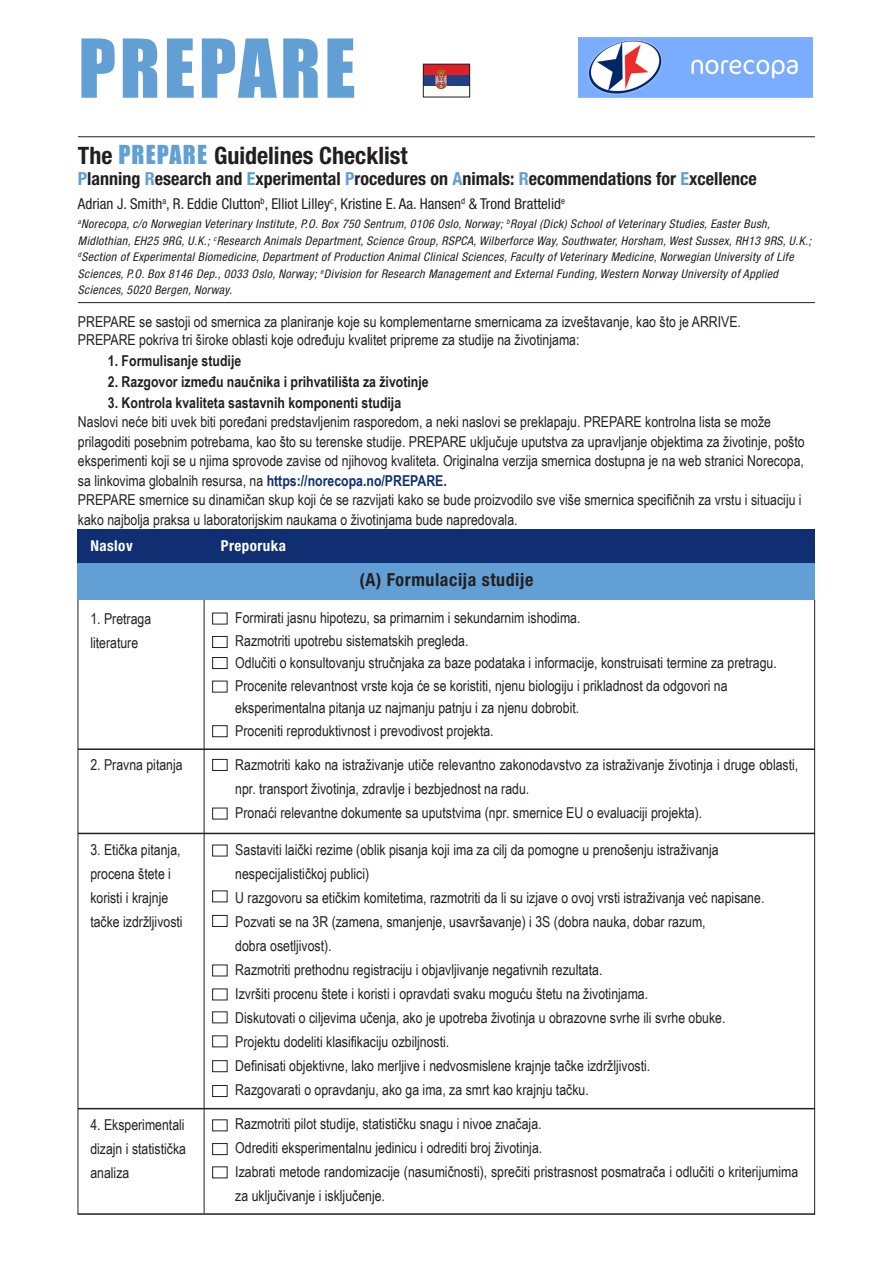
<style>
.page{position:relative;width:893px;height:1263px;background:#fff}
.page>*{position:absolute;margin:0;border:0;box-sizing:border-box;transform-origin:0 0}
.t1{font:75px "Impact";letter-spacing:.05em;color:#629fd5}
.t2{font:700 condensed 24px "Helvetica Neue LT Std";color:#231f20}
.t3{font:700 condensed 18px "Helvetica Neue LT Std";color:#231f20}
.t4{font:700 condensed 18px "Helvetica Neue LT Std";letter-spacing:.03em;color:#231f20}
.t5{font:15px/24px "Arial Narrow";color:#231f20}
.t6{font:700 15px "Arial Narrow";color:#231f20}
.t7{font:condensed 15px "Helvetica Neue LT Std";color:#231f20}
.t8{font:700 condensed 15px "Helvetica Neue LT Std";letter-spacing:.03em;color:#fff}
.t9{font:italic condensed 12px/16.5px "Helvetica Neue LT Std";letter-spacing:.03em;color:#231f20}
.s1{font-family:"Impact";font-weight:400;font-stretch:normal;color:#629fd5}
.s2{color:#629fd5}
.s3{font-weight:700;color:#0f2f72}
</style>
<div class="page">
<img style="left:579px;top:37px;width:233px;height:61px">
<hr style="left:78px;top:302px;width:737px;height:1px;background:#231f20">
<hr style="left:78px;top:136px;width:737px;height:1px;background:#231f20">
<div style="left:78px;top:529px;width:737px;height:36px;background:#0f2f72"></div>
<div style="left:78px;top:563px;width:737px;height:37px;background:#629fd5"></div>
<hr style="left:78px;top:600px;width:1px;height:615px;background:#231f20">
<hr style="left:814px;top:600px;width:1px;height:615px;background:#231f20">
<hr style="left:78px;top:748px;width:737px;height:2px;background:#231f20">
<hr style="left:78px;top:833px;width:737px;height:1px;background:#231f20">
<hr style="left:78px;top:1108px;width:737px;height:1px;background:#231f20">
<hr style="left:78px;top:1213px;width:737px;height:2px;background:#231f20">
<div style="left:212px;top:759px;width:16px;height:12px;border:1px solid #231f20"></div>
<hr style="left:204px;top:600px;width:1px;height:613px;background:#231f20">
<div style="left:212px;top:915px;width:16px;height:12px;border:1px solid #231f20"></div>
<div style="left:212px;top:1085px;width:16px;height:12px;border:1px solid #231f20"></div>
<div style="left:212px;top:1060px;width:16px;height:12px;border:1px solid #231f20"></div>
<div style="left:212px;top:636px;width:16px;height:12px;border:1px solid #231f20"></div>
<div style="left:212px;top:657px;width:16px;height:12px;border:1px solid #231f20"></div>
<div style="left:212px;top:725px;width:16px;height:12px;border:1px solid #231f20"></div>
<div style="left:212px;top:1143px;width:16px;height:12px;border:1px solid #231f20"></div>
<div style="left:423px;top:64px;width:47px;height:33px;background:#de2027"></div>
<div style="left:423px;top:75px;width:47px;height:22px;background:#233f86"></div>
<div style="left:423px;top:86px;width:47px;height:11px;background:#fcfcf8"></div>
<svg style="left:435px;top:69px;width:12px;height:20px"></svg>
<div style="left:423px;top:64px;width:47px;height:33px;border:1px solid #231f20"></div>
<p class="t1" style="left:78px;top:10px;width:279px">PREPARE</p>
<p class="t2" style="left:78px;top:141px;width:331px">The <span class="s1">PREPARE</span> Guidelines Checklist</p>
<p class="t3" style="left:78px;top:168px;width:680px"><span class="s2">P</span>lanning <span class="s2">R</span>esearch and <span class="s2">E</span>xperimental <span class="s2">P</span>rocedures on <span class="s2">A</span>nimals: <span class="s2">R</span>ecommendations for <span class="s2">E</span>xcellence</p>
<p class="t7" style="left:78px;top:195px;width:488px">Adrian J. Smith<sup>a</sup>, R. Eddie Clutton<sup>b</sup>, Elliot Lilley<sup>c</sup>, Kristine E. Aa. Hansen<sup>d</sup> &amp; Trond Brattelid<sup>e</sup></p>
<p class="t9" style="left:78px;top:216px;width:694px"><sup>a</sup>Norecopa, c/o Norwegian Veterinary Institute, P.O. Box 750 Sentrum, 0106 Oslo, Norway; <sup>b</sup>Royal (Dick) School of Veterinary Studies, Easter Bush,</p>
<p class="t9" style="left:78px;top:232px;width:735px">Midlothian, EH25 9RG, U.K.; <sup>c</sup>Research Animals Department, Science Group, RSPCA, Wilberforce Way, Southwater, Horsham, West Sussex, RH13 9RS, U.K.; <sup>d</sup>Section of Experimental Biomedicine, Department of Production Animal Clinical Sciences, Faculty of Veterinary Medicine, Norwegian University of Life<br>Sciences, P.O. Box 8146 Dep., 0033 Oslo, Norway; <sup>e</sup>Division for Research Management and External Funding, Western Norway University of Applied</p>
<p class="t9" style="left:78px;top:282px;width:156px">Sciences, 5020 Bergen, Norway.</p>
<p class="t5" style="left:78px;top:309px;width:665px">PREPARE se sastoji od smernica za planiranje koje su komplementarne smernicama za izveštavanje, kao što je ARRIVE.</p>
<p class="t5" style="left:78px;top:327px;width:503px">PREPARE pokriva tri široke oblasti koje određuju kvalitet pripreme za studije na životinjama:</p>
<p class="t6" style="left:108px;top:349px;width:135px">1. Formulisanje studije</p>
<p class="t6" style="left:108px;top:370px;width:322px">2. Razgovor između naučnika i prihvatilišta za životinje</p>
<p class="t6" style="left:108px;top:391px;width:295px">3. Kontrola kvaliteta sastavnih komponenti studija</p>
<p class="t5" style="left:78px;top:412px;width:728px;line-height:19.5px">Naslovi neće biti uvek biti poređani predstavljenim rasporedom, a neki naslovi se preklapaju. PREPARE kontrolna lista se može prilagoditi posebnim potrebama, kao što su terenske studije. PREPARE uključuje uputstva za upravljanje objektima za životinje, pošto eksperimenti koji se u njima sprovode zavise od njihovog kvaliteta. Originalna verzija smernica dostupna je na web stranici Norecopa, sa linkovima globalnih resursa, na <span class="s3">https://norecopa.no/PREPARE.</span></p>
<p class="t5" style="left:78px;top:490px;width:725px;line-height:19.5px">PREPARE smernice su dinamičan skup koji će se razvijati kako se bude proizvodilo sve više smernica specifičnih za vrstu i situaciju i kako najbolja praksa u laboratorijskim naukama o životinjama bude napredovala.</p>
<p class="t8" style="left:90px;top:537px;width:44px">Naslov</p>
<p class="t8" style="left:221px;top:537px;width:67px">Preporuka</p>
<p class="t4" style="left:360px;top:569px;width:175px">(A) Formulacija studije</p>
<p class="t5" style="left:90px;top:606px;width:62px">1. Pretraga</p>
<p class="t5" style="left:90px;top:630px;width:49px">literature</p>
<p class="t5" style="left:235px;top:605px;width:347px">Formirati jasnu hipotezu, sa primarnim i sekundarnim ishodima.</p>
<p class="t5" style="left:235px;top:628px;width:235px">Razmotriti upotrebu sistematskih pregleda.</p>
<p class="t5" style="left:235px;top:650px;width:543px">Odlučiti o konsultovanju stručnjaka za baze podataka i informacije, konstruisati termine za pretragu.</p>
<p class="t5" style="left:235px;top:673px;width:494px">Procenite relevantnost vrste koja će se koristiti, njenu biologiju i prikladnost da odgovori na</p>
<p class="t5" style="left:235px;top:695px;width:345px">eksperimentalna pitanja uz najmanju patnju i za njenu dobrobit.</p>
<p class="t5" style="left:235px;top:718px;width:260px">Proceniti reproduktivnost i prevodivost projekta.</p>
<p class="t5" style="left:90px;top:752px;width:94px">2. Pravna pitanja</p>
<p class="t5" style="left:235px;top:752px;width:565px">Razmotriti kako na istraživanje utiče relevantno zakonodavstvo za istraživanje životinja i druge oblasti, npr. transport životinja, zdravlje i bezbjednost na radu.</p>
<p class="t5" style="left:235px;top:800px;width:468px">Pronaći relevantne dokumente sa uputstvima (npr. smernice EU o evaluaciji projekta).</p>
<p class="t5" style="left:90px;top:837px;width:92px">3. Etička pitanja, procena štete i</p>
<p class="t5" style="left:90px;top:885px;width:94px">koristi i krajnje tačke izdržljivosti</p>
<p class="t5" style="left:235px;top:837px;width:485px">Sastaviti laički rezime (oblik pisanja koji ima za cilj da pomogne u prenošenju istraživanja nespecijalističkoj publici)</p>
<p class="t5" style="left:235px;top:885px;width:531px">U razgovoru sa etičkim komitetima, razmotriti da li su izjave o ovoj vrsti istraživanja već napisane.</p>
<p class="t5" style="left:235px;top:909px;width:472px">Pozvati se na 3R (zamena, smanjenje, usavršavanje) i 3S (dobra nauka, dobar razum,</p>
<p class="t5" style="left:235px;top:933px;width:98px">dobra osetljivost).</p>
<p class="t5" style="left:235px;top:957px;width:369px">Razmotriti prethodnu registraciju i objavljivanje negativnih rezultata.</p>
<p class="t5" style="left:235px;top:981px;width:414px">Izvršiti procenu štete i koristi i opravdati svaku moguću štetu na životinjama.</p>
<p class="t5" style="left:235px;top:1005px;width:492px">Diskutovati o ciljevima učenja, ako je upotreba životinja u obrazovne svrhe ili svrhe obuke.</p>
<p class="t5" style="left:235px;top:1029px;width:215px">Projektu dodeliti klasifikaciju ozbiljnosti.</p>
<p class="t5" style="left:235px;top:1053px;width:416px">Definisati objektivne, lako merljive i nedvosmislene krajnje tačke izdržljivosti.</p>
<p class="t5" style="left:235px;top:1077px;width:355px">Razgovarati o opravdanju, ako ga ima, za smrt kao krajnju tačku.</p>
<p class="t5" style="left:90px;top:1112px;width:97px;text-align:justify">4. Eksperimentali dizajn i statistička analiza</p>
<p class="t5" style="left:235px;top:1111px;width:308px">Razmotriti pilot studije, statističku snagu i nivoe značaja.</p>
<p class="t5" style="left:235px;top:1135px;width:308px">Odrediti eksperimentalnu jedinicu i odrediti broj životinja.</p>
<p class="t5" style="left:235px;top:1159px;width:565px">Izabrati metode randomizacije (nasumičnosti), sprečiti pristrasnost posmatrača i odlučiti o kriterijumima za uključivanje i isključenje.</p>
</div>
